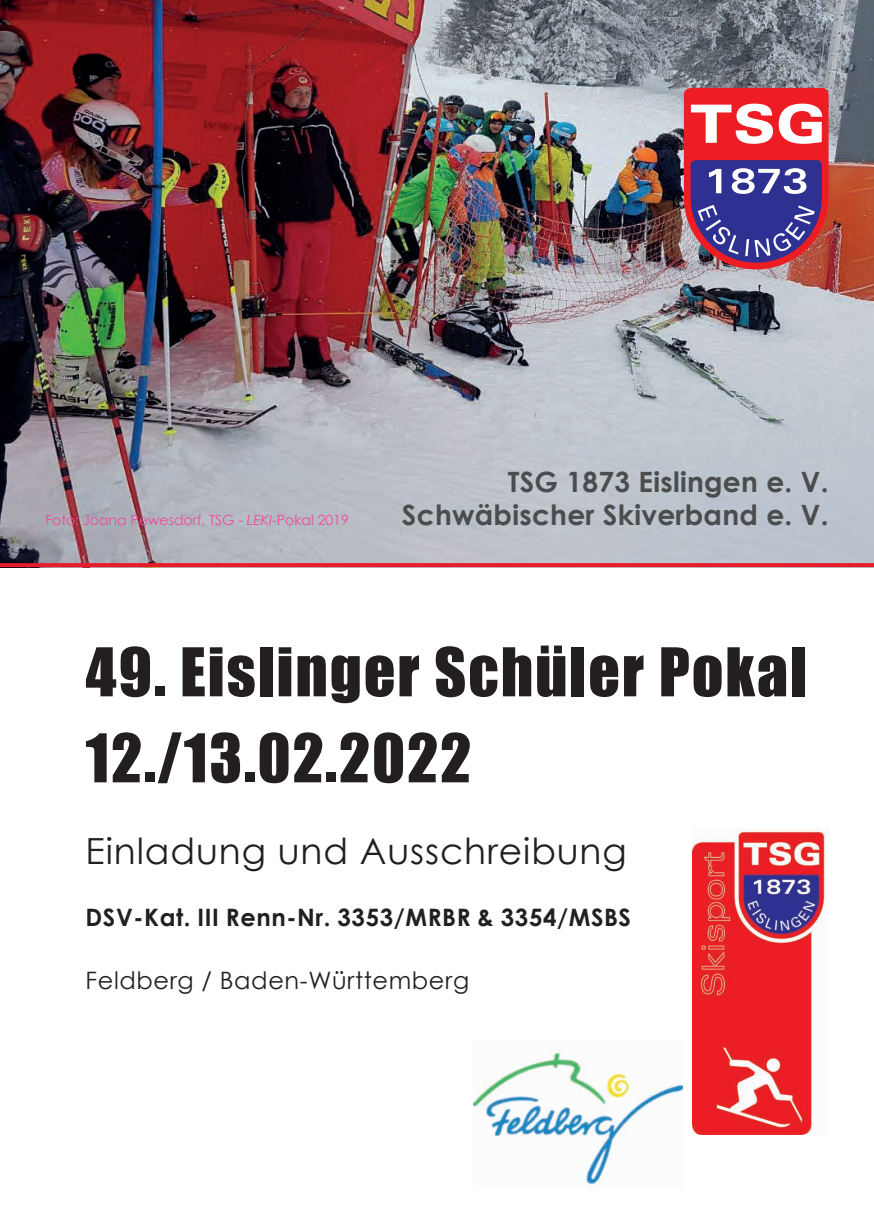
<style>
.page{position:relative;width:874px;height:1225px;background:#fff}
.page>*{position:absolute;margin:0;border:0;box-sizing:border-box;transform-origin:0 0}
.t1{font:62px/86px "Impact";letter-spacing:.03em;color:#231f20}
.t2{font:36px "Century Gothic";letter-spacing:.025em;color:#231f20}
.t3{font:700 28px "Century Gothic";letter-spacing:.01em;color:#4b4c4d}
.t4{font:700 24px "Century Gothic";letter-spacing:.025em;color:#231f20}
.t5{font:24px "Century Gothic";letter-spacing:.025em;color:#231f20}
.t6{font:14px "Century Gothic";color:#ed4c9c}
.s1{font-style:italic}
</style>
<div class="page">
<img style="left:0;top:0;width:873px;height:563px">
<img style="left:692px;top:829px;width:136px;height:305px">
<svg style="left:0;top:563px;width:873px;height:4px;background:#e51f2d"></svg>
<svg style="left:683px;top:88px;width:145px;height:181px;background:#a25278"></svg>
<img style="left:473px;top:1049px;width:209px;height:136px">
<p class="t3" style="left:507px;top:460px;width:322px">TSG 1873 Eislingen e. V.</p>
<p class="t6" style="left:45px;top:510px;width:305px">Foto: Joana Pewesdorf, TSG - <span class="s1">LEKI</span>-Pokal 2019</p>
<p class="t3" style="left:402px;top:494px;width:428px">Schwäbischer Skiverband e. V.</p>
<h1 class="t1" style="left:85px;top:627px;width:722px">49. Eislinger Schüler Pokal<br>12./13.02.2022</h1>
<p class="t2" style="left:85px;top:826px;width:542px">Einladung und Ausschreibung</p>
<p class="t4" style="left:85px;top:899px;width:546px">DSV-Kat. III Renn-Nr. 3353/MRBR &amp; 3354/MSBS</p>
<p class="t5" style="left:85px;top:963px;width:385px">Feldberg / Baden-Württemberg</p>
</div>
